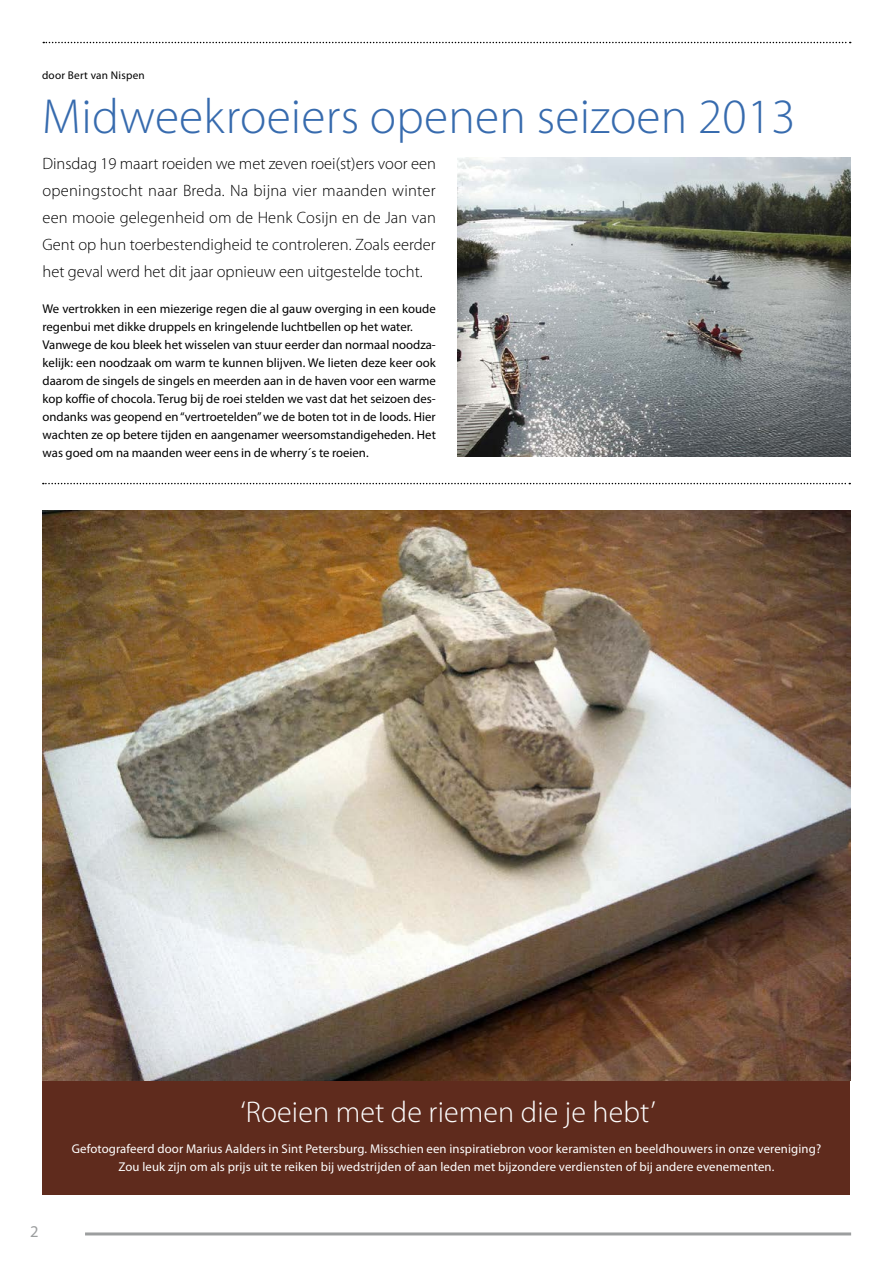
<style>
.page{position:relative;width:893px;height:1263px;background:#fff}
.page>*{position:absolute;margin:0;border:0;box-sizing:border-box;transform-origin:0 0}
.t1{font:300 49.5px "Myriad Pro";letter-spacing:.005em;color:#376bae}
.t2{font:300 30px "Myriad Pro";letter-spacing:.005em;color:#fff}
.t3{font:300 16.5px/27px "Myriad Pro";color:#000;text-align:justify}
.t4{font:16.5px "Myriad Pro";color:#9c9e9f}
.t5{font:12.75px/18px "Myriad Pro";color:#000}
.t6{font:12.75px/18px "Myriad Pro";letter-spacing:.01em;color:#fff;text-align:center}
.t7{font:11.25px "Myriad Pro";letter-spacing:.02em;color:#000}
</style>
<div class="page">
<hr style="left:85px;top:1232px;width:766px;height:3px;background:#9c9e9f">
<div style="left:43px;top:1078px;width:807px;height:117px;background:#5f2b1d"></div>
<img style="left:43px;top:511px;width:807px;height:569px">
<img style="left:457px;top:157px;width:393px;height:300px">
<svg style="left:43px;top:42px;width:808px;height:1px"></svg>
<svg style="left:43px;top:483px;width:807px;height:1px"></svg>
<p class="t7" style="left:42px;top:68px;width:104px">door Bert van Nispen</p>
<h1 class="t1" style="left:42px;top:89px;width:755px">Midweekroeiers openen seizoen 2013</h1>
<p class="t3" style="left:43px;top:150px;width:395px">Dinsdag 19 maart roeiden we met zeven roei(st)ers voor een openingstocht naar Breda. Na bijna vier maanden winter een mooie gelegenheid om de Henk Cosijn en de Jan van Gent op hun toerbestendigheid te controleren. Zoals eerder het geval werd het dit jaar opnieuw een uitgestelde tocht.</p>
<p class="t5" style="left:43px;top:299px;width:395px">We vertrokken in een miezerige regen die al gauw overging in een koude regenbui met dikke druppels en kringelende luchtbellen op het water.<br>Vanwege de kou bleek het wisselen van stuur eerder dan normaal noodza&shy;kelijk: een noodzaak om warm te kunnen blijven. We lieten deze keer ook daarom de singels de singels en meerden aan in de haven voor een warme kop koffie of chocola. Terug bij de roei stelden we vast dat het seizoen des&shy;ondanks was geopend en “vertroetelden” we de boten tot in de loods. Hier wachten ze op betere tijden en aangenamer weersomstandigeheden. Het was goed om na maanden weer eens in de wherry´s te roeien.</p>
<p class="t4" style="left:30px;top:1221px;width:10px">2</p>
<h2 class="t2" style="left:240px;top:1095px;width:417px">‘Roeien met de riemen die je hebt’</h2>
<p class="t6" style="left:72px;top:1139px;width:751px">Gefotografeerd door Marius Aalders in Sint Petersburg. Misschien een inspiratiebron voor keramisten en beeldhouwers in onze vereniging?<br>Zou leuk zijn om als prijs uit te reiken bij wedstrijden of aan leden met bijzondere verdiensten of bij andere evenementen.</p>
</div>
